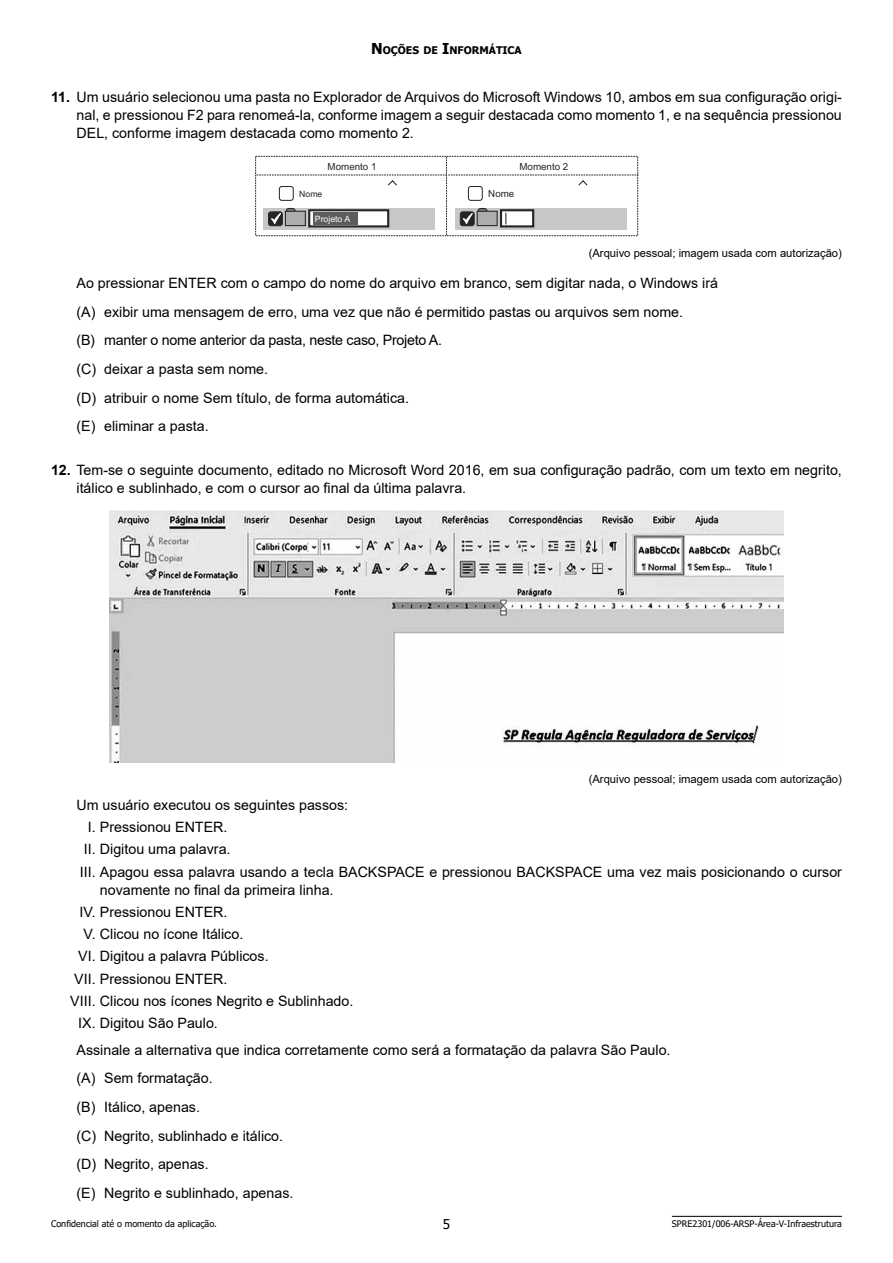
<style>
.page{position:relative;width:893px;height:1263px;background:#fff}
.page>*{position:absolute;margin:0;border:0;box-sizing:border-box;transform-origin:0 0}
.t1{font:14.25px/28.7px "Arial";color:#000}
.t2{font:13.5px "Tahoma";color:#000}
.t3{font:11.25px "Arial";color:#000}
.t4{font:700 10.5px "Tahoma";color:#000}
.t5{font:9.75px "Arial";color:#262626}
.t6{font:9px "Tahoma";color:#000}
.t7{font:8.7px "Arial";color:#fff}
.t8{font:8.7px "Arial";color:#262626}
.s1{font-size:15px}
.s2{font-weight:700}
</style>
<div class="page">
<hr style="left:672px;top:1216px;width:170px;height:1px;background:#000">
<svg style="left:255px;top:155px;width:384px;height:81px"></svg>
<img style="left:110px;top:511px;width:673px;height:251px">
<p class="t4" style="left:371px;top:43px;width:152px"><span class="s1">N</span> OÇÕES DE <span class="s1">I</span>NFORMÁTICA</p>
<p class="t1" style="left:77px;top:88px;width:767px;line-height:18px;text-align:justify;text-indent:-26px"><span class="s2">11.</span> Um usuário selecionou uma pasta no Explorador de Arquivos do Microsoft Windows 10, ambos em sua configuração origi&shy;nal, e pressionou F2 para renomeá-la, conforme imagem a seguir destacada como momento 1, e na sequência pressionou DEL, conforme imagem destacada como momento 2.</p>
<p class="t5" style="left:328px;top:163px;width:50px">Momento 1</p>
<p class="t5" style="left:519px;top:163px;width:50px">Momento 2</p>
<p class="t8" style="left:299px;top:191px;width:25px">Nome</p>
<p class="t5" style="left:488px;top:190px;width:28px">Nome</p>
<p class="t7" style="left:315px;top:216px;width:37px">Projeto A</p>
<p class="t3" style="left:589px;top:246px;width:255px">(Arquivo pessoal; imagem usada com autorização)</p>
<p class="t1" style="left:77px;top:269px;width:643px">Ao pressionar ENTER com o campo do nome do arquivo em branco, sem digitar nada, o Windows irá (A) exibir uma mensagem de erro, uma vez que não é permitido pastas ou arquivos sem nome.<br>(B) manter o nome anterior da pasta, neste caso, Projeto A.<br>(C) deixar a pasta sem nome.<br>(D) atribuir o nome Sem título, de forma automática.<br>(E) eliminar a pasta.</p>
<p class="t1" style="left:77px;top:461px;width:767px;line-height:18px;text-indent:-26px"><span class="s2">12.</span> Tem-se o seguinte documento, editado no Microsoft Word 2016, em sua configuração padrão, com um texto em negrito, itálico e sublinhado, e com o cursor ao final da última palavra.</p>
<p class="t3" style="left:589px;top:771px;width:255px">(Arquivo pessoal; imagem usada com autorização)</p>
<p class="t1" style="left:77px;top:790px;width:273px">Um usuário executou os seguintes passos:</p>
<p class="t1" style="left:88px;top:813px;width:141px">I. Pressionou ENTER.</p>
<p class="t1" style="left:84px;top:835px;width:148px">II. Digitou uma palavra.</p>
<p class="t1" style="left:80px;top:857px;width:764px">III. Apagou essa palavra usando a tecla BACKSPACE e pressionou BACKSPACE uma vez mais posicionando o cursor</p>
<p class="t1" style="left:100px;top:875px;width:235px">novamente no final da primeira linha.</p>
<p class="t1" style="left:80px;top:897px;width:149px">IV. Pressionou ENTER.</p>
<p class="t1" style="left:84px;top:920px;width:161px">V. Clicou no ícone Itálico.</p>
<p class="t1" style="left:78px;top:942px;width:192px">VI. Digitou a palavra Públicos.</p>
<p class="t1" style="left:74px;top:964px;width:155px">VII. Pressionou ENTER.</p>
<p class="t1" style="left:70px;top:986px;width:285px">VIII. Clicou nos ícones Negrito e Sublinhado.</p>
<p class="t1" style="left:78px;top:1009px;width:141px">IX. Digitou São Paulo.</p>
<p class="t1" style="left:77px;top:1035px;width:596px">Assinale a alternativa que indica corretamente como será a formatação da palavra São Paulo. (A) Sem formatação.<br>(B) Itálico, apenas.<br>(C) Negrito, sublinhado e itálico.<br>(D) Negrito, apenas.<br>(E) Negrito e sublinhado, apenas.</p>
<p class="t6" style="left:51px;top:1217px;width:167px">Confidencial até o momento da aplicação.</p>
<p class="t2" style="left:443px;top:1215px;width:9px">5</p>
<p class="t6" style="left:672px;top:1218px;width:171px">SPRE2301/006-ARSP-Área-V-Infraestrutura</p>
</div>
